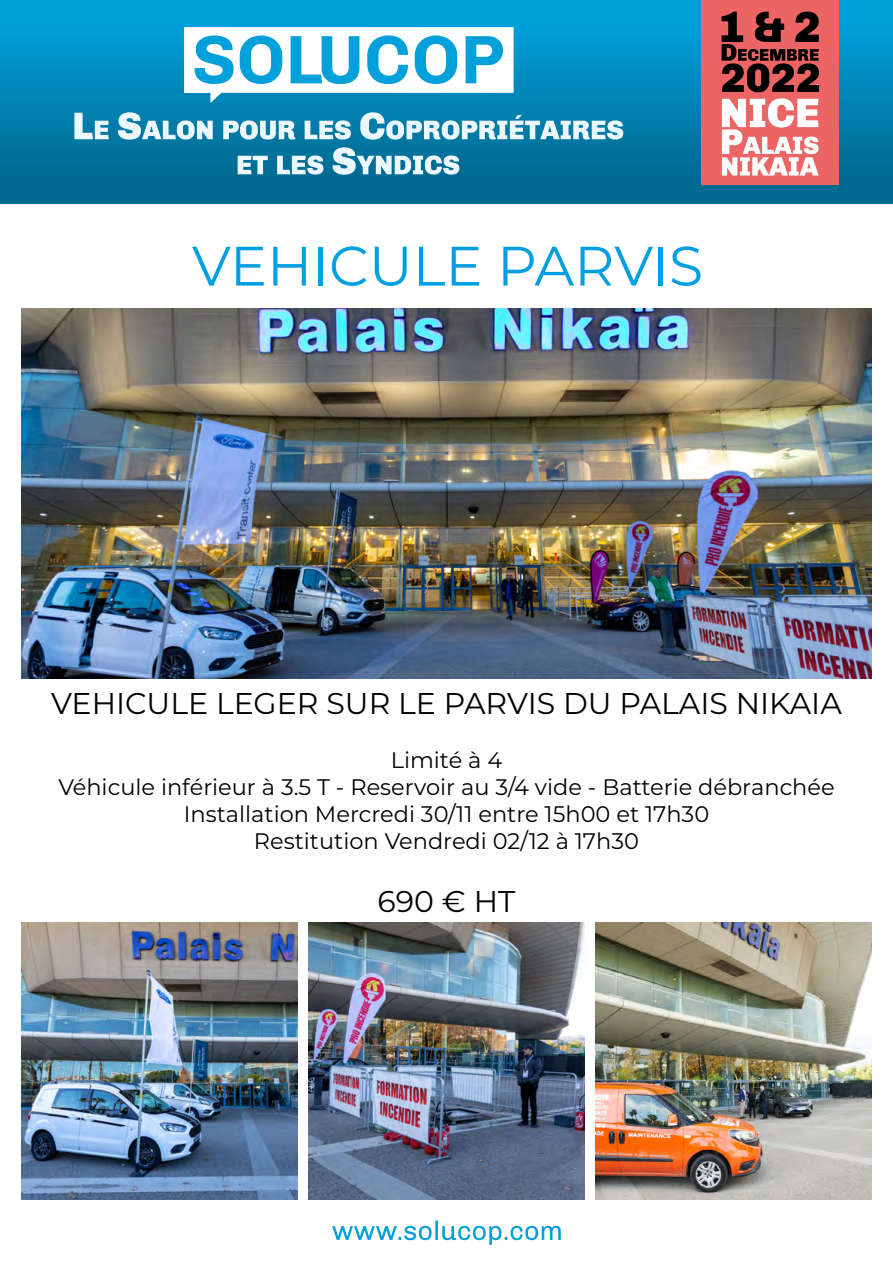
<style>
.page{position:relative;width:893px;height:1263px;background:#fff}
.page>*{position:absolute;margin:0;border:0;box-sizing:border-box;transform-origin:0 0}
.t1{font:55.5px "Montserrat";color:#009fe3}
.t2{font:30px "Montserrat";color:#000}
.t3{font:22.5px/27px "Montserrat";color:#000;text-align:center}
</style>
<div class="page">
<img style="left:308px;top:923px;width:277px;height:276px">
<img style="left:595px;top:923px;width:277px;height:276px">
<img style="left:21px;top:923px;width:277px;height:276px">
<img style="left:21px;top:309px;width:851px;height:369px">
<svg style="left:332px;top:1220px;width:229px;height:25px"></svg>
<div style="left:0;top:1px;width:893px;height:202px;background:linear-gradient(to bottom,#00a4e1,#006488)"></div>
<svg style="left:238px;top:147px;width:221px;height:28px;background:#61a7c2"></svg>
<svg style="left:74px;top:112px;width:549px;height:28px;background:#63b0cc"></svg>
<svg style="left:183px;top:26px;width:331px;height:79px"></svg>
<div style="left:701px;top:0;width:138px;height:185px;background:#ec6464"></div>
<svg style="left:722px;top:98px;width:97px;height:78px"></svg>
<svg style="left:722px;top:12px;width:97px;height:80px"></svg>
<h1 class="t1" style="left:192px;top:228px;width:513px">VEHICULE PARVIS</h1>
<h2 class="t2" style="left:51px;top:682px;width:792px">VEHICULE LEGER SUR LE PARVIS DU PALAIS NIKAIA</h2>
<p class="t3" style="left:58px;top:745px;width:778px">Limité à 4<br>Véhicule inférieur à 3.5 T - Reservoir au 3/4 vide - Batterie débranchée Installation Mercredi 30/11 entre 15h00 et 17h30<br>Restitution Vendredi 02/12 à 17h30</p>
<h2 class="t2" style="left:378px;top:880px;width:139px">690 € HT</h2>
</div>
